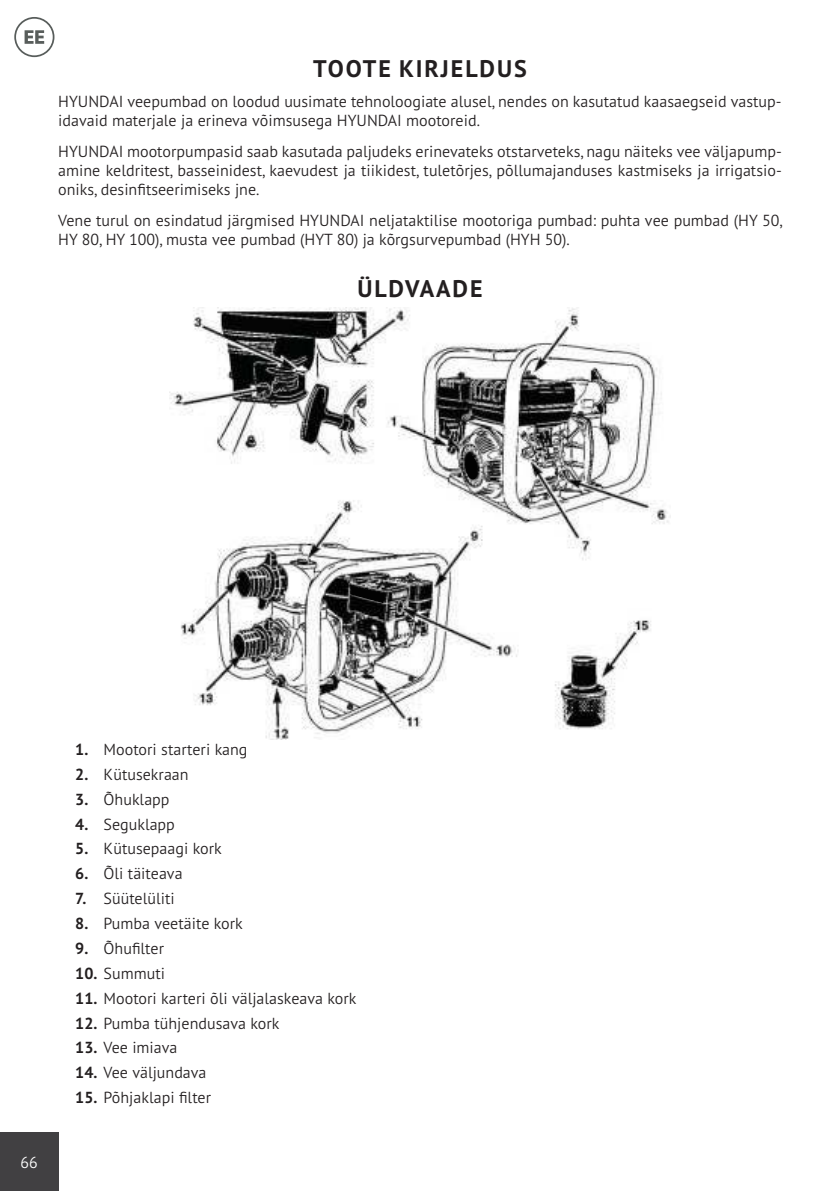
<style>
.page{position:relative;width:840px;height:1191px;background:#fff}
.page>*{position:absolute;margin:0;border:0;box-sizing:border-box;transform-origin:0 0}
.t1{font:700 24px "PT Sans Pro";letter-spacing:.08em;color:#231f20}
.t2{font:300 16px/19.2px "PT Sans Pro";color:#231f20}
.t3{font:300 16px "PT Sans Pro";color:#fff}
.s1{font-weight:700}
</style>
<div class="page">
<div style="left:0;top:1133px;width:58px;height:58px;background:#414042"></div>
<img style="left:170px;top:308px;width:499px;height:432px">
<svg style="left:349px;top:585px;width:36px;height:19px"></svg>
<svg style="left:463px;top:454px;width:15px;height:26px"></svg>
<svg style="left:14px;top:17px;width:40px;height:40px"></svg>
<h1 class="t1" style="left:313px;top:56px;width:215px">TOOTE KIRJELDUS</h1>
<p class="t2" style="left:58px;top:93px;width:724px">HYUNDAI veepumbad on loodud uusimate tehnoloogiate alusel, nendes on kasutatud kaasaegseid vastup&shy;idavaid materjale ja erineva võimsusega HYUNDAI mootoreid.</p>
<p class="t2" style="left:58px;top:142px;width:724px;text-align:justify">HYUNDAI mootorpumpasid saab kasutada paljudeks erinevateks otstarveteks, nagu näiteks vee väljapump&shy;amine keldritest, basseinidest, kaevudest ja tiikidest, tuletõrjes, põllumajanduses kastmiseks ja irrigatsio&shy;oniks, desinfitseerimiseks jne.</p>
<p class="t2" style="left:58px;top:211px;width:725px">Vene turul on esindatud järgmised HYUNDAI neljataktilise mootoriga pumbad: puhta vee pumbad (НY 50,<br>НY 80, НY 100), musta vee pumbad (HYT 80) ja kõrgsurvepumbad (HYH 50).</p>
<h1 class="t1" style="left:357px;top:276px;width:127px">ÜLDVAADE</h1>
<p class="t3" style="left:20px;top:1154px;width:19px">66</p>
<p class="t2" style="left:75px;top:740px;width:174px"><span class="s1">1.</span> Mootori starteri kang</p>
<p class="t2" style="left:75px;top:765px;width:115px"><span class="s1">2.</span> Kütusekraan</p>
<p class="t2" style="left:75px;top:790px;width:96px"><span class="s1">3.</span> Õhuklapp</p>
<p class="t2" style="left:75px;top:815px;width:101px"><span class="s1">4.</span> Seguklapp</p>
<p class="t2" style="left:75px;top:839px;width:148px"><span class="s1">5.</span> Kütusepaagi kork</p>
<p class="t2" style="left:75px;top:864px;width:109px"><span class="s1">6.</span> Õli täiteava</p>
<p class="t2" style="left:75px;top:889px;width:101px"><span class="s1">7.</span> Süütelüliti</p>
<p class="t2" style="left:75px;top:914px;width:169px"><span class="s1">8.</span> Pumba veetäite kork</p>
<p class="t2" style="left:75px;top:939px;width:90px"><span class="s1">9.</span> Õhufilter</p>
<p class="t2" style="left:75px;top:964px;width:91px"><span class="s1">10.</span> Summuti</p>
<p class="t2" style="left:75px;top:989px;width:283px"><span class="s1">11.</span> Mootori karteri õli väljalaskeava kork</p>
<p class="t2" style="left:75px;top:1013px;width:206px"><span class="s1">12.</span> Pumba tühjendusava kork</p>
<p class="t2" style="left:75px;top:1038px;width:104px"><span class="s1">13.</span> Vee imiava</p>
<p class="t2" style="left:75px;top:1063px;width:133px"><span class="s1">14.</span> Vee väljundava</p>
<p class="t2" style="left:75px;top:1088px;width:137px"><span class="s1">15.</span> Põhjaklapi filter</p>
</div>
